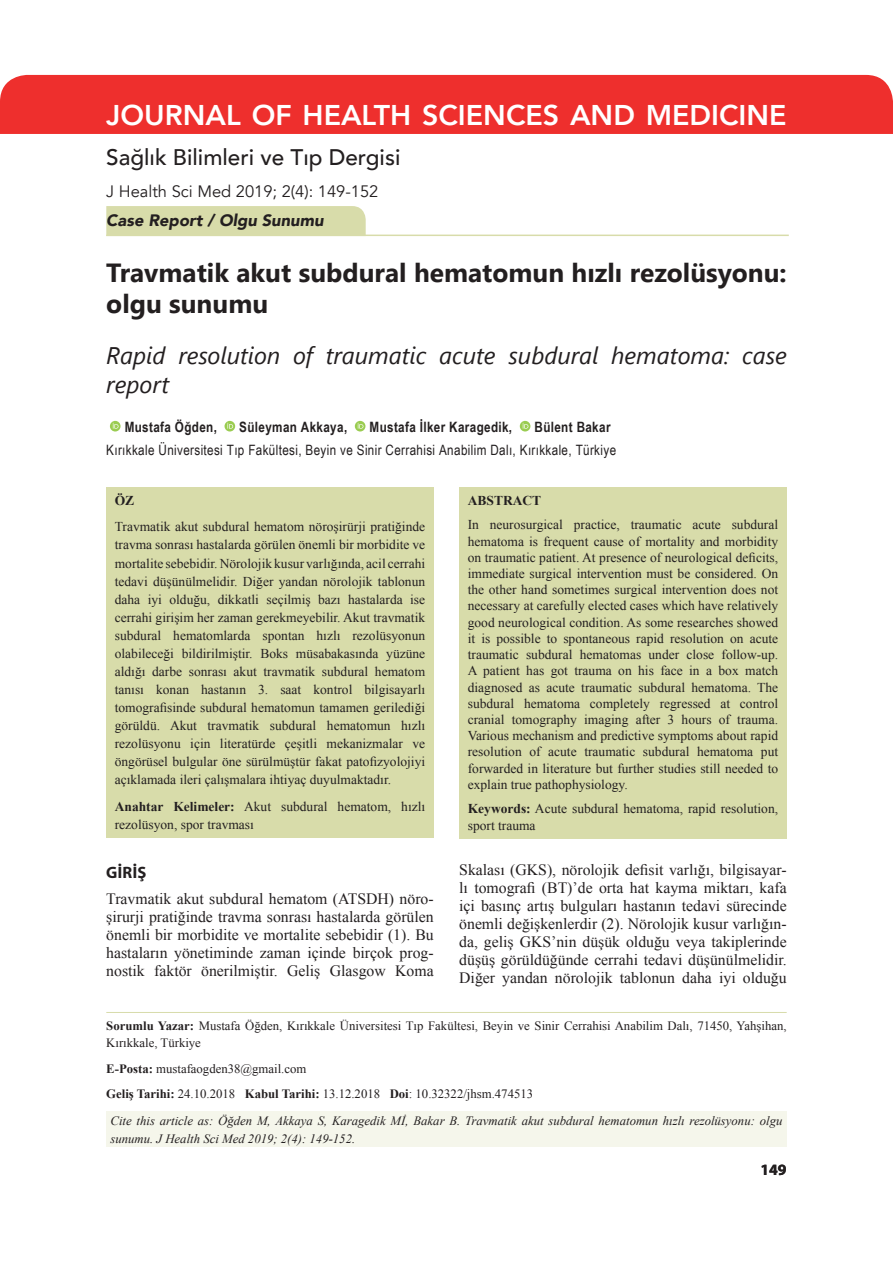
<style>
.page{position:relative;width:893px;height:1263px;background:#fff}
.page>*{position:absolute;margin:0;border:0;box-sizing:border-box;transform-origin:0 0}
.t1{font:800 28.5px "Avenir";color:#fff}
.t2{font:700 26.25px/31.5px "Segoe UI";color:#231f20}
.t3{font:italic 24px/28.8px "Segoe UI";color:#231f20}
.t4{font:500 22.5px "Avenir";color:#231f20}
.t5{font:16.5px "Avenir";color:#231f20}
.t6{font:italic 900 16.5px "Avenir";color:#231f20}
.t7{font:700 16.5px "Branding Sans";color:#231f20}
.t8{font:15.75px/18px "Times New Roman";color:#231f20;text-align:justify}
.t9{font:700 15.75px "Branding Sans";color:#231f20}
.t10{font:14.25px "Arial Narrow";letter-spacing:.025em;color:#231f20}
.t11{font:700 14.25px "Arial Narrow";letter-spacing:.025em;color:#231f20}
.t12{font:13.5px/16.2px "Times New Roman";color:#231f20;text-align:justify}
.t13{font:700 13.5px "Times New Roman";color:#231f20}
.t14{font:12.75px/17.2px "Times New Roman";color:#231f20}
.t15{font:italic 12.75px "Times New Roman";color:#231f20}
.s1{font-weight:700}
</style>
<div class="page">
<svg style="left:110px;top:421px;width:11px;height:10px"></svg>
<svg style="left:113px;top:423px;width:6px;height:6px"></svg>
<svg style="left:225px;top:421px;width:10px;height:10px"></svg>
<svg style="left:227px;top:423px;width:6px;height:6px"></svg>
<svg style="left:355px;top:421px;width:10px;height:10px"></svg>
<svg style="left:358px;top:423px;width:5px;height:6px"></svg>
<svg style="left:520px;top:421px;width:10px;height:10px"></svg>
<svg style="left:523px;top:423px;width:5px;height:6px"></svg>
<div style="left:459px;top:487px;width:328px;height:351px;background:#d8dcaa"></div>
<div style="left:106px;top:487px;width:328px;height:351px;background:#d8dcaa"></div>
<hr style="left:106px;top:1012px;width:681px;height:1px;background:#d8dcaa">
<hr style="left:106px;top:235px;width:683px;height:1px;background:#d8dcaa">
<div style="left:106px;top:1111px;width:681px;height:36px;background:#f5f6eb"></div>
<div style="left:0;top:75px;width:893px;height:59px;background:#ee2f2d"></div>
<div style="left:106px;top:206px;width:260px;height:29px;background:#d8dcaa"></div>
<h1 class="t1" style="left:106px;top:93px;width:682px">JOURNAL OF HEALTH SCIENCES AND MEDICINE</h1>
<h3 class="t4" style="left:106px;top:137px;width:296px">Sağlık Bilimleri ve Tıp Dergisi</h3>
<p class="t5" style="left:106px;top:181px;width:274px">J Health Sci Med 2019; 2(4): 149-152</p>
<p class="t6" style="left:106px;top:207px;width:219px">Case Report / Olgu Sunumu</p>
<h2 class="t2" style="left:106px;top:255px;width:682px">Travmatik akut subdural hematomun hızlı rezolüsyonu: olgu sunumu</h2>
<h3 class="t3" style="left:106px;top:340px;width:682px">Rapid resolution of traumatic acute subdural hematoma: case report</h3>
<p class="t11" style="left:125px;top:416px;width:94px">Mustafa Öğden,</p>
<p class="t11" style="left:239px;top:416px;width:109px">Süleyman Akkaya,</p>
<p class="t11" style="left:370px;top:416px;width:144px">Mustafa İlker Karagedik,</p>
<p class="t11" style="left:535px;top:416px;width:77px">Bülent Bakar</p>
<p class="t10" style="left:106px;top:439px;width:511px">Kırıkkale Üniversitesi Tıp Fakültesi, Beyin ve Sinir Cerrahisi Anabilim Dalı, Kırıkkale, Türkiye</p>
<p class="t13" style="left:468px;top:491px;width:75px">ABSTRACT</p>
<p class="t12" style="left:468px;top:517px;width:312px">In neurosurgical practice, traumatic acute subdural hematoma is frequent cause of mortality and morbidity on traumatic patient. At presence of neurological deficits, immediate surgical intervention must be considered. On the other hand sometimes surgical intervention does not necessary at carefully elected cases which have relatively good neurological condition. As some researches showed it is possible to spontaneous rapid resolution on acute traumatic subdural hematomas under close follow-up.<br>A patient has got trauma on his face in a box match diagnosed as acute traumatic subdural hematoma. The subdural hematoma completely regressed at control cranial tomography imaging after 3 hours of trauma.<br>Various mechanism and predictive symptoms about rapid resolution of acute traumatic subdural hematoma put forwarded in literature but further studies still needed to explain true pathophysiology.</p>
<p class="t12" style="left:468px;top:801px;width:312px"><span class="s1">Keywords:</span> Acute subdural hematoma, rapid resolution, sport trauma</p>
<p class="t13" style="left:115px;top:491px;width:21px">ÖZ</p>
<p class="t12" style="left:115px;top:517px;width:312px;line-height:18.1px">Travmatik akut subdural hematom nöroşirürji pratiğinde travma sonrası hastalarda görülen önemli bir morbidite ve mortalite sebebidir. Nörolojik kusur varlığında, acil cerrahi tedavi düşünülmelidir. Diğer yandan nörolojik tablonun daha iyi olduğu, dikkatli seçilmiş bazı hastalarda ise cerrahi girişim her zaman gerekmeyebilir. Akut travmatik subdural hematomlarda spontan hızlı rezolüsyonun olabileceği bildirilmiştir. Boks müsabakasında yüzüne aldığı darbe sonrası akut travmatik subdural hematom tanısı konan hastanın 3. saat kontrol bilgisayarlı tomografisinde subdural hematomun tamamen gerilediği görüldü. Akut travmatik subdural hematomun hızlı rezolüsyonu için literatürde çeşitli mekanizmalar ve öngörüsel bulgular öne sürülmüştür fakat patofizyolojiyi açıklamada ileri çalışmalara ihtiyaç duyulmaktadır.</p>
<p class="t12" style="left:115px;top:797px;width:312px;line-height:18.1px"><span class="s1">Anahtar Kelimeler:</span> Akut subdural hematom, hızlı rezolüsyon, spor travması</p>
<p class="t7" style="left:106px;top:863px;width:41px">GİRİŞ</p>
<p class="t8" style="left:106px;top:889px;width:329px">Travmatik akut subdural hematom (ATSDH) nöro&shy;şirurji pratiğinde travma sonrası hastalarda görülen önemli bir morbidite ve mortalite sebebidir (1). Bu hastaların yönetiminde zaman içinde birçok prog&shy;nostik faktör önerilmiştir. Geliş Glasgow Koma</p>
<p class="t8" style="left:459px;top:861px;width:329px">Skalası (GKS), nörolojik defisit varlığı, bilgisayar&shy;lı tomografi (BT)’de orta hat kayma miktarı, kafa içi basınç artış bulguları hastanın tedavi sürecinde önemli değişkenlerdir (2). Nörolojik kusur varlığın&shy;da, geliş GKS’nin düşük olduğu veya takiplerinde düşüş görüldüğünde cerrahi tedavi düşünülmelidir.<br>Diğer yandan nörolojik tablonun daha iyi olduğu</p>
<p class="t14" style="left:106px;top:1016px;width:682px"><span class="s1">Sorumlu Yazar:</span> Mustafa Öğden, Kırıkkale Üniversitesi Tıp Fakültesi, Beyin ve Sinir Cerrahisi Anabilim Dalı, 71450, Yahşihan,<br>Kırıkkale, Türkiye</p>
<p class="t14" style="left:106px;top:1059px;width:202px"><span class="s1">E-Posta:</span> mustafaogden38@gmail.com</p>
<p class="t14" style="left:106px;top:1085px;width:428px"><span class="s1">Geliş Tarihi:</span> 24.10.2018 <span class="s1">Kabul Tarihi:</span> 13.12.2018 <span class="s1">Doi</span>: 10.32322/jhsm.474513</p>
<p class="t15" style="left:111px;top:1111px;width:673px">Cite this article as: Öğden M, Akkaya S, Karagedik Mİ, Bakar B. Travmatik akut subdural hematomun hızlı rezolüsyonu: olgu</p>
<p class="t15" style="left:111px;top:1129px;width:246px">sunumu. J Health Sci Med 2019; 2(4): 149-152.</p>
<p class="t9" style="left:760px;top:1162px;width:28px">149</p>
</div>
